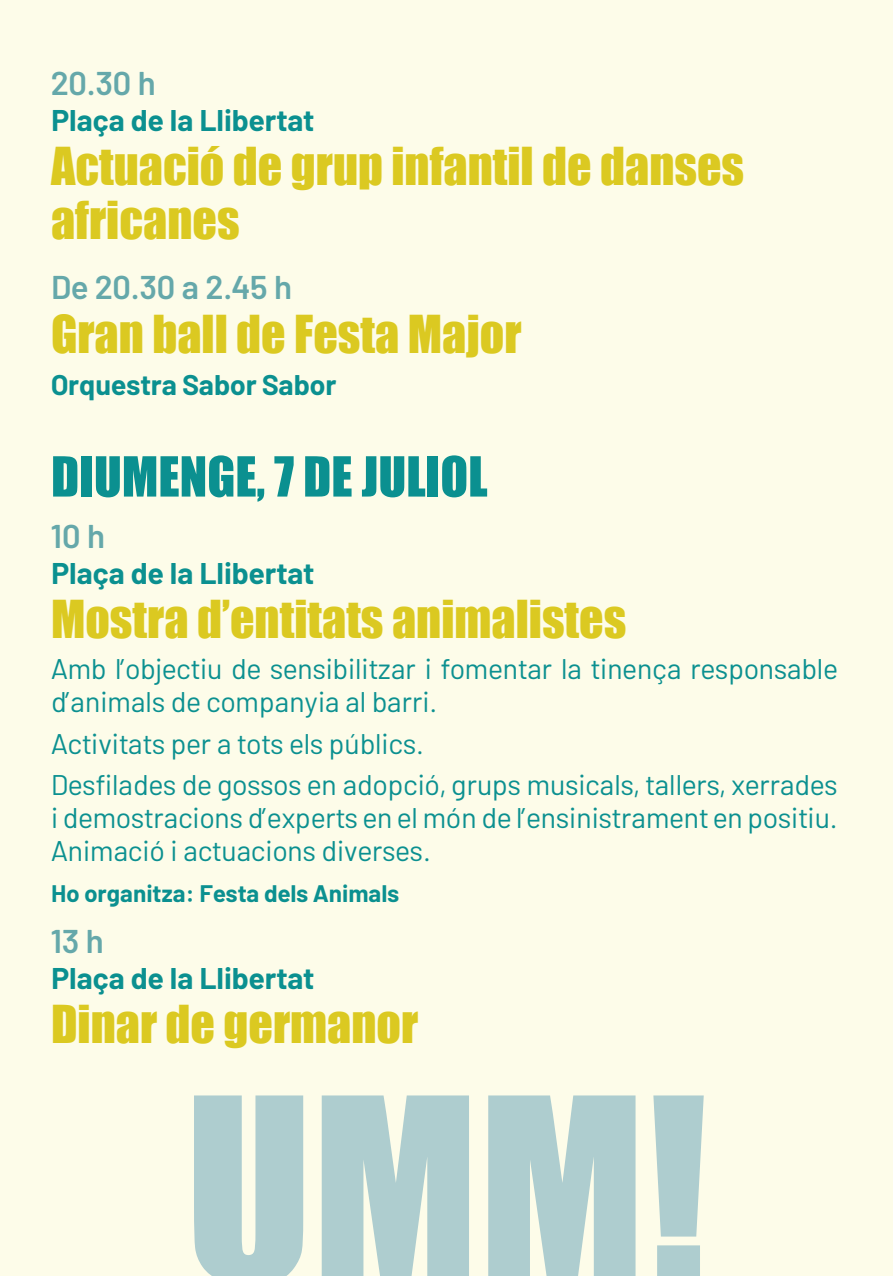
<style>
.page{position:relative;width:893px;height:1276px;background:#fdfce9}
.page>*{position:absolute;margin:0;border:0;box-sizing:border-box;transform-origin:0 0}
.t1{font:237px "Impact";color:#aecdcf}
.t2{font:51px "Impact";color:#0b9090}
.t3{font:48px/54px "Impact";color:#dbc921}
.t4{font:600 33px "Barlow LH";color:#65a8aa}
.t5{font:700 30px "Barlow LH";color:#0b9090}
.t6{font:28.5px/33px "Barlow LH";color:#0b9090}
.t7{font:700 28.5px "Barlow LH";color:#0b9090}
.t8{font:700 24px "Barlow LH";color:#0b9090}
</style>
<div class="page">
<p class="t4" style="left:51px;top:59px;width:106px">20.30 h</p>
<p class="t5" style="left:51px;top:98px;width:265px">Plaça de la Llibertat</p>
<h3 class="t3" style="left:51px;top:138px;width:695px">Actuació de grup infantil de danses africanes</h3>
<p class="t4" style="left:51px;top:263px;width:243px">De 20.30 a 2.45 h</p>
<h3 class="t3" style="left:51px;top:306px;width:472px">Gran ball de Festa Major</h3>
<p class="t7" style="left:51px;top:363px;width:287px">Orquestra Sabor Sabor</p>
<h2 class="t2" style="left:51px;top:437px;width:438px">DIUMENGE, 7 DE JULIOL</h2>
<p class="t4" style="left:51px;top:511px;width:56px">10 h</p>
<p class="t5" style="left:51px;top:550px;width:265px">Plaça de la Llibertat</p>
<h3 class="t3" style="left:51px;top:590px;width:577px">Mostra d’entitats animalistes</h3>
<p class="t6" style="left:51px;top:650px;width:788px">Amb l’objectiu de sensibilitzar i fomentar la tinença responsable d’animals de companyia al barri.</p>
<p class="t6" style="left:51px;top:720px;width:788px;line-height:41.4px">Activitats per a tots els públics.<br>Desfilades de gossos en adopció, grups musicals, tallers, xerrades</p>
<p class="t6" style="left:51px;top:799px;width:788px">i demostracions d’experts en el món de l’ensinistrament en positiu.<br>Animació i actuacions diverses.</p>
<p class="t8" style="left:51px;top:876px;width:350px">Ho organitza: Festa dels Animals</p>
<p class="t4" style="left:51px;top:917px;width:54px">13 h</p>
<p class="t5" style="left:51px;top:956px;width:265px">Plaça de la Llibertat</p>
<h3 class="t3" style="left:51px;top:996px;width:369px">Dinar de germanor</h3>
<h1 class="t1" style="left:185px;top:1006px;width:524px">UMM!</h1>
</div>
